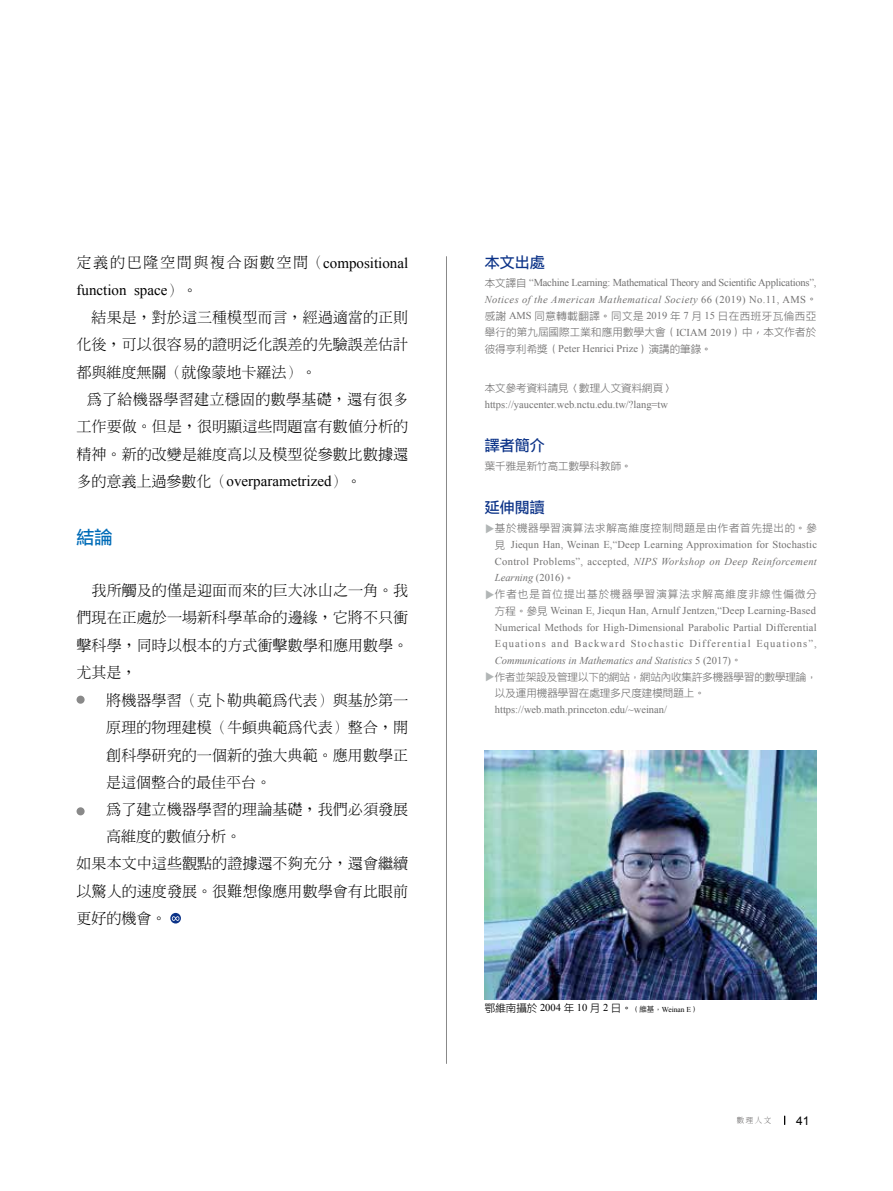
<style>
.page{position:relative;width:893px;height:1191px;background:#fff}
.page>*{position:absolute;margin:0;border:0;box-sizing:border-box;transform-origin:0 0}
.t1{font:700 18px "ARUD Jing Xi Hei E1 B5 Pro";color:#006cb8}
.t2{font:300 15px/27.3px "AR New Ming B5";letter-spacing:.005em;color:#000;text-align:justify}
.t3{font:15px "Times New Roman";color:#000}
.t4{font:300 15px "AR New Ming B5";letter-spacing:.11em;color:#000}
.t5{font:700 15px "ARUD Jing Xi Hei B5 Pro";color:#0c3388}
.t6{font:12px "Arial";color:#000}
.t7{font:10.5px/16.5px "Times New Roman";color:#727171;text-align:justify}
.t8{font:10.5px/16.5px "Times New Roman";letter-spacing:-.02em;color:#727171}
.t9{font:500 10.5px/16.5px "ARUD Jing Xi Hei B5 Pro";letter-spacing:.015em;color:#727171}
.t10{font:500 10.5px/16.5px "ARUD Jing Xi Hei E1 B5 Pro";color:#727171}
.t11{font:500 10.5px "ARUD Jing Xi Hei E1 B5 Pro";letter-spacing:.06em;color:#727171}
.t12{font:500 10.5px "ARUD Jing Xi Hei E1 B5 Pro";letter-spacing:.1em;color:#727171}
.t13{font:500 10.5px "ARUD Jing Xi Hei E1 B5 Pro";color:#000}
.t14{font:10.5px "DF Ming Std W3";color:#b2b6b6}
.t15{font:300 7.5px "Adobe Ming Std";color:#595757}
.s1{font-family:"Times New Roman";font-weight:400}
.s2{font-family:"AR New Ming B5";font-weight:300}
.s3{font-family:"ARUD Jing Xi Hei B5 Pro";font-weight:500}
.s4{font-style:italic}
.s5{font-family:"ARUD Jing Xi Hei E1 B5 Pro";font-weight:500}
.s6{font-size:7.5px}
.s7{font-family:"Times New Roman";font-weight:400;font-size:7.5px}
</style>
<div class="page">
<svg style="left:170px;top:913px;width:11px;height:10px"></svg>
<svg style="left:172px;top:916px;width:7px;height:4px"></svg>
<hr style="left:446px;top:256px;width:1px;height:807px;background:#898989">
<div style="left:77px;top:695px;width:8px;height:8px;background:#898989;border-radius:50%"></div>
<div style="left:77px;top:807px;width:8px;height:8px;background:#898989;border-radius:50%"></div>
<img style="left:485px;top:751px;width:331px;height:248px">
<h2 class="t4" style="left:77px;top:255px;width:333px">定義的巴隆空間與複合函數空間（<span class="s1">compositional</span></h2>
<h2 class="t3" style="left:77px;top:280px;width:122px">function space<span class="s2">）。</span></h2>
<h2 class="t2" style="left:77px;top:304px;width:333px;text-indent:15px">結果是，對於這三種模型而言，經過適當的正則化後，可以很容易的證明泛化誤差的先驗誤差估計都與維度無關（就像蒙地卡羅法）。</h2>
<h2 class="t2" style="left:77px;top:385px;width:333px;text-indent:10px">為了給機器學習建立穩固的數學基礎，還有很多工作要做。但是，很明顯這些問題富有數值分析的精神。新的改變是維度高以及模型從參數比數據還</h2>
<h2 class="t3" style="left:77px;top:471px;width:286px"><span class="s2">多的意義上過參數化（</span>overparametrized<span class="s2">）。</span></h2>
<h1 class="t1" style="left:77px;top:527px;width:37px">結論</h1>
<h2 class="t2" style="left:77px;top:577px;width:333px;text-indent:15px">我所觸及的僅是迎面而來的巨大冰山之一角。我們現在正處於一場新科學革命的邊緣，它將不只衝擊科學，同時以根本的方式衝擊數學和應用數學。尤其是，</h2>
<h2 class="t2" style="left:106px;top:686px;width:303px;text-align:left">將機器學習（克卜勒典範為代表）與基於第一原理的物理建模（牛頓典範為代表）整合，開創科學研究的一個新的強大典範。應用數學正是這個整合的最佳平台。<br>為了建立機器學習的理論基礎，我們必須發展高維度的數值分析。</h2>
<h2 class="t2" style="left:77px;top:850px;width:333px">如果本文中這些觀點的證據還不夠充分，還會繼續以驚人的速度發展。很難想像應用數學會有比眼前更好的機會。</h2>
<h2 class="t5" style="left:485px;top:255px;width:61px">本文出處</h2>
<p class="t8" style="left:485px;top:274px;width:334px"><span class="s3">本文譯自</span> “Machine Learning: Mathematical Theory and Scientific Applications”,<br><span class="s4">Notices of the American Mathematical Society</span> 66 (2019) No.11, AMS<span class="s3">。</span></p>
<p class="t9" style="left:485px;top:308px;width:333px">感謝 <span class="s1">AMS</span> 同意轉載翻譯。同文是 <span class="s1">2019</span> 年 <span class="s1">7</span> 月 <span class="s1">15</span> 日在西班牙瓦倫西亞舉行的第九屆國際工業和應用數學大會（<span class="s1">ICIAM 2019</span>）中，本文作者於</p>
<p class="t7" style="left:485px;top:340px;width:228px"><span class="s3">彼得亨利希獎（</span>Peter Henrici Prize<span class="s3">）演講的筆錄。</span></p>
<p class="t10" style="left:485px;top:380px;width:190px">本文參考資料請見〈數理人文資料網頁〉</p>
<p class="t7" style="left:485px;top:396px;width:185px">https://yaucenter.web.nctu.edu.tw/?lang=tw</p>
<h2 class="t5" style="left:485px;top:438px;width:61px">譯者簡介</h2>
<p class="t9" style="left:485px;top:458px;width:148px">葉千雅是新竹高工數學科教師。</p>
<h2 class="t5" style="left:485px;top:500px;width:61px">延伸閱讀</h2>
<p class="t11" style="left:495px;top:523px;width:324px">基於機器學習演算法求解高維度控制問題是由作者首先提出的。參</p>
<p class="t7" style="left:495px;top:536px;width:324px"><span class="s5">見</span> Jiequn Han, Weinan E,“Deep Learning Approximation for Stochastic Control Problems”, accepted, <span class="s4">NIPS Workshop on Deep Reinforcement Learning</span> (2016)<span class="s5">。</span></p>
<p class="t12" style="left:495px;top:589px;width:324px">作者也是首位提出基於機器學習演算法求解高維度非線性偏微分</p>
<p class="t7" style="left:495px;top:602px;width:323px"><span class="s5">方程。參見</span> Weinan E, Jiequn Han, Arnulf Jentzen,“Deep Learning-Based Numerical Methods for High-Dimensional Parabolic Partial Differential Equations and Backward Stochastic Differential Equations”, <span class="s4">Communications in Mathematics and Statistics</span> 5 (2017)<span class="s5">。</span></p>
<p class="t10" style="left:495px;top:669px;width:323px">作者並架設及管理以下的網站，網站內收集許多機器學習的數學理論，以及運用機器學習在處理多尺度建模問題上。</p>
<p class="t7" style="left:495px;top:701px;width:174px">https://web.math.princeton.edu/~weinan/</p>
<p class="t14" style="left:484px;top:533px;width:12px;rotate:-90deg">▼</p>
<p class="t14" style="left:484px;top:600px;width:12px;rotate:-90deg">▼</p>
<p class="t14" style="left:484px;top:682px;width:12px;rotate:-90deg">▼</p>
<p class="t13" style="left:485px;top:1002px;width:215px">鄂維南攝於 <span class="s1">2004</span> 年 <span class="s1">10</span> 月 <span class="s1">2</span> 日。<span class="s6">（維基，</span><span class="s7">Weinan E</span><span class="s6">）</span></p>
<p class="t15" style="left:737px;top:1116px;width:36px">數理人文</p>
<p class="t6" style="left:796px;top:1112px;width:15px">41</p>
</div>
